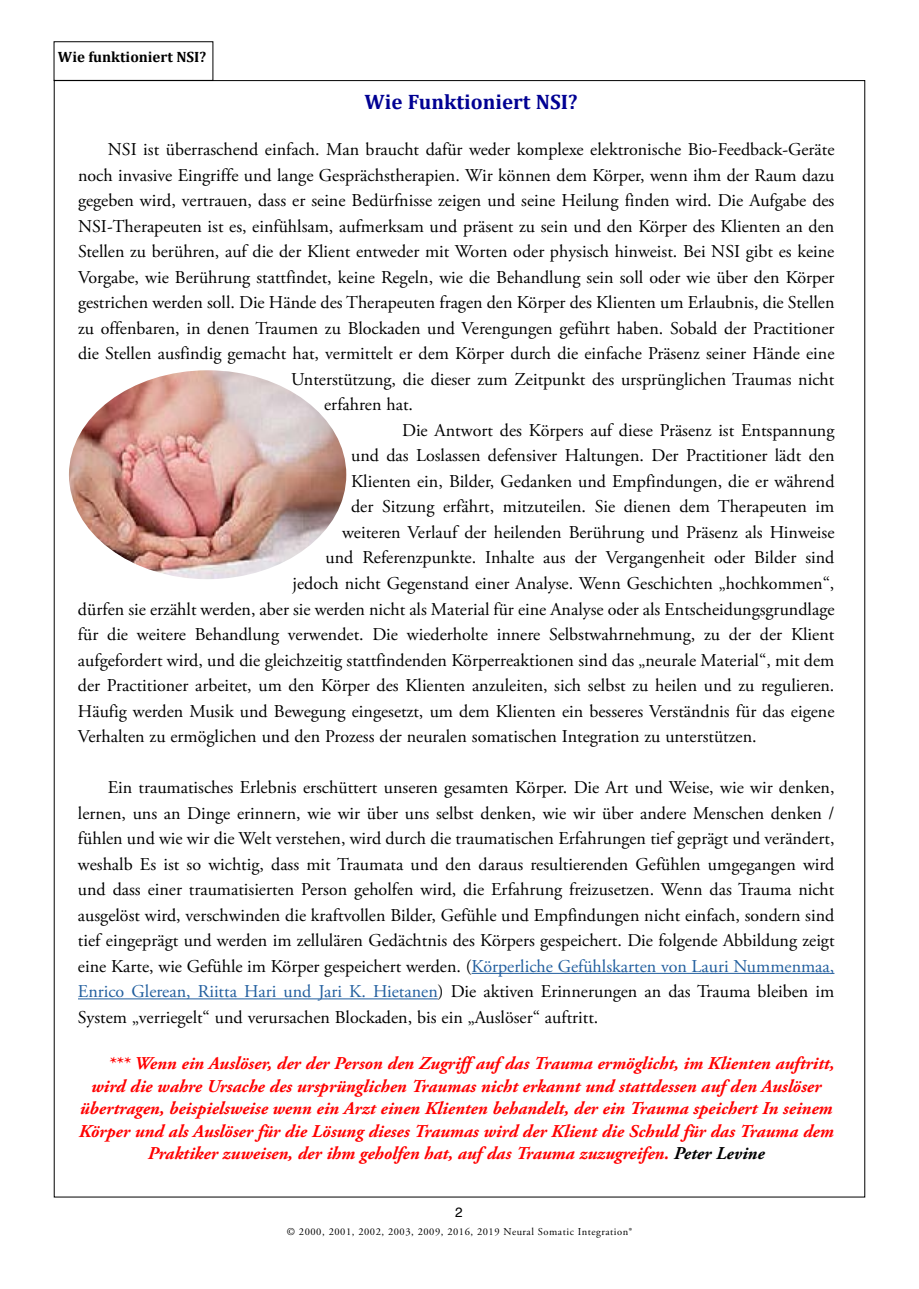
<style>
.page{position:relative;width:919px;height:1289px;background:#fff}
.page>*{position:absolute;margin:0;border:0;box-sizing:border-box;transform-origin:0 0}
.t1{font:700 21px "Cambria";color:#000093}
.t2{font:18px/25.5px "Adobe Garamond Pro";color:#000;text-align:justify}
.t3{font:italic 700 18px "Adobe Garamond Pro";color:#f00}
.t4{font:700 15px "Cambria";color:#000}
.t5{font:13.5px "Helvetica";color:#000}
.t6{font:10.5px "Adobe Garamond Pro";letter-spacing:.05em;color:#000}
.s1{color:#215e9e}
.s2{color:#000}
</style>
<div class="page">
<div style="left:54px;top:42px;width:159px;height:39px;border:1px solid #000"></div>
<img style="left:69px;top:370px;width:277px;height:209px">
<hr style="left:471px;top:972px;width:363px;height:1px;background:#215e9e">
<hr style="left:78px;top:998px;width:360px;height:1px;background:#215e9e">
<p class="t4" style="left:58px;top:46px;width:150px">Wie funktioniert NSI?</p>
<p class="t1" style="left:364px;top:87px;width:214px">Wie Funktioniert NSI?</p>
<p class="t2" style="left:108px;top:137px;width:728px">NSI ist überraschend einfach. Man braucht dafür weder komplexe elektronische Bio-Feedback-Geräte</p>
<p class="t2" style="left:78px;top:163px;width:758px">noch invasive Eingriffe und lange Gesprächstherapien. Wir können dem Körper, wenn ihm der Raum dazu</p>
<p class="t2" style="left:78px;top:188px;width:757px">gegeben wird, vertrauen, dass er seine Bedürfnisse zeigen und seine Heilung finden wird. Die Aufgabe des</p>
<p class="t2" style="left:78px;top:214px;width:757px">NSI-Therapeuten ist es, einfühlsam, aufmerksam und präsent zu sein und den Körper des Klienten an den</p>
<p class="t2" style="left:78px;top:239px;width:757px">Stellen zu berühren, auf die der Klient entweder mit Worten oder physisch hinweist. Bei NSI gibt es keine</p>
<p class="t2" style="left:78px;top:265px;width:758px">Vorgabe, wie Berührung stattfindet, keine Regeln, wie die Behandlung sein soll oder wie über den Körper</p>
<p class="t2" style="left:78px;top:290px;width:758px">gestrichen werden soll. Die Hände des Therapeuten fragen den Körper des Klienten um Erlaubnis, die Stellen</p>
<p class="t2" style="left:78px;top:316px;width:758px">zu offenbaren, in denen Traumen zu Blockaden und Verengungen geführt haben. Sobald der Practitioner</p>
<p class="t2" style="left:78px;top:341px;width:758px">die Stellen ausfindig gemacht hat, vermittelt er dem Körper durch die einfache Präsenz seiner Hände eine</p>
<p class="t2" style="left:291px;top:367px;width:544px">Unterstützung, die dieser zum Zeitpunkt des ursprünglichen Traumas nicht</p>
<p class="t2" style="left:324px;top:392px;width:90px">erfahren hat.</p>
<p class="t2" style="left:402px;top:418px;width:433px">Die Antwort des Körpers auf diese Präsenz ist Entspannung</p>
<p class="t2" style="left:351px;top:443px;width:484px">und das Loslassen defensiver Haltungen. Der Practitioner lädt den</p>
<p class="t2" style="left:351px;top:469px;width:485px">Klienten ein, Bilder, Gedanken und Empfindungen, die er während</p>
<p class="t2" style="left:351px;top:494px;width:484px">der Sitzung erfährt, mitzuteilen. Sie dienen dem Therapeuten im</p>
<p class="t2" style="left:342px;top:520px;width:494px">weiteren Verlauf der heilenden Berührung und Präsenz als Hinweise</p>
<p class="t2" style="left:325px;top:545px;width:510px">und Referenzpunkte. Inhalte aus der Vergangenheit oder Bilder sind</p>
<p class="t2" style="left:292px;top:571px;width:543px">jedoch nicht Gegenstand einer Analyse. Wenn Geschichten „hochkommen“,</p>
<p class="t2" style="left:78px;top:596px;width:758px">dürfen sie erzählt werden, aber sie werden nicht als Material für eine Analyse oder als Entscheidungsgrundlage</p>
<p class="t2" style="left:78px;top:622px;width:757px">für die weitere Behandlung verwendet. Die wiederholte innere Selbstwahrnehmung, zu der der Klient</p>
<p class="t2" style="left:78px;top:647px;width:757px">aufgefordert wird, und die gleichzeitig stattfindenden Körperreaktionen sind das „neurale Material“, mit dem</p>
<p class="t2" style="left:78px;top:673px;width:757px">der Practitioner arbeitet, um den Körper des Klienten anzuleiten, sich selbst zu heilen und zu regulieren.</p>
<p class="t2" style="left:78px;top:698px;width:758px">Häufig werden Musik und Bewegung eingesetzt, um dem Klienten ein besseres Verständnis für das eigene</p>
<p class="t2" style="left:78px;top:724px;width:680px">Verhalten zu ermöglichen und den Prozess der neuralen somatischen Integration zu unterstützen.</p>
<p class="t2" style="left:78px;top:775px;width:758px;text-indent:30px">Ein traumatisches Erlebnis erschüttert unseren gesamten Körper. Die Art und Weise, wie wir denken, lernen, uns an Dinge erinnern, wie wir über uns selbst denken, wie wir über andere Menschen denken / fühlen und wie wir die Welt verstehen, wird durch die traumatischen Erfahrungen tief geprägt und verändert, weshalb Es ist so wichtig, dass mit Traumata und den daraus resultierenden Gefühlen umgegangen wird und dass einer traumatisierten Person geholfen wird, die Erfahrung freizusetzen. Wenn das Trauma nicht ausgelöst wird, verschwinden die kraftvollen Bilder, Gefühle und Empfindungen nicht einfach, sondern sind tief eingeprägt und werden im zellulären Gedächtnis des Körpers gespeichert. Die folgende Abbildung zeigt eine Karte, wie Gefühle im Körper gespeichert werden. (<span class="s1">Körperliche Gefühlskarten von Lauri Nummenmaa, Enrico Glerean, Riitta Hari und Jari K. Hietanen</span>) Die aktiven Erinnerungen an das Trauma bleiben im System „verriegelt“ und verursachen Blockaden, bis ein „Auslöser“ auftritt.</p>
<p class="t3" style="left:108px;top:1053px;width:728px">*** Wenn ein Auslöser, der der Person den Zugriff auf das Trauma ermöglicht, im Klienten auftritt,</p>
<p class="t3" style="left:91px;top:1075px;width:731px">wird die wahre Ursache des ursprünglichen Traumas nicht erkannt und stattdessen auf den Auslöser</p>
<p class="t3" style="left:80px;top:1098px;width:754px">übertragen, beispielsweise wenn ein Arzt einen Klienten behandelt, der ein Trauma speichert In seinem</p>
<p class="t3" style="left:79px;top:1120px;width:756px">Körper und als Auslöser für die Lösung dieses Traumas wird der Klient die Schuld für das Trauma dem</p>
<p class="t3" style="left:148px;top:1143px;width:618px">Praktiker zuweisen, der ihm geholfen hat, auf das Trauma zuzugreifen. <span class="s2">Peter Levine</span></p>
<p class="t5" style="left:455px;top:1201px;width:9px">2</p>
<p class="t6" style="left:287px;top:1225px;width:347px">© 2000, 2001, 2002, 2003, 2009, 2016, 2019 Neural Somatic Integration®</p>
</div>
